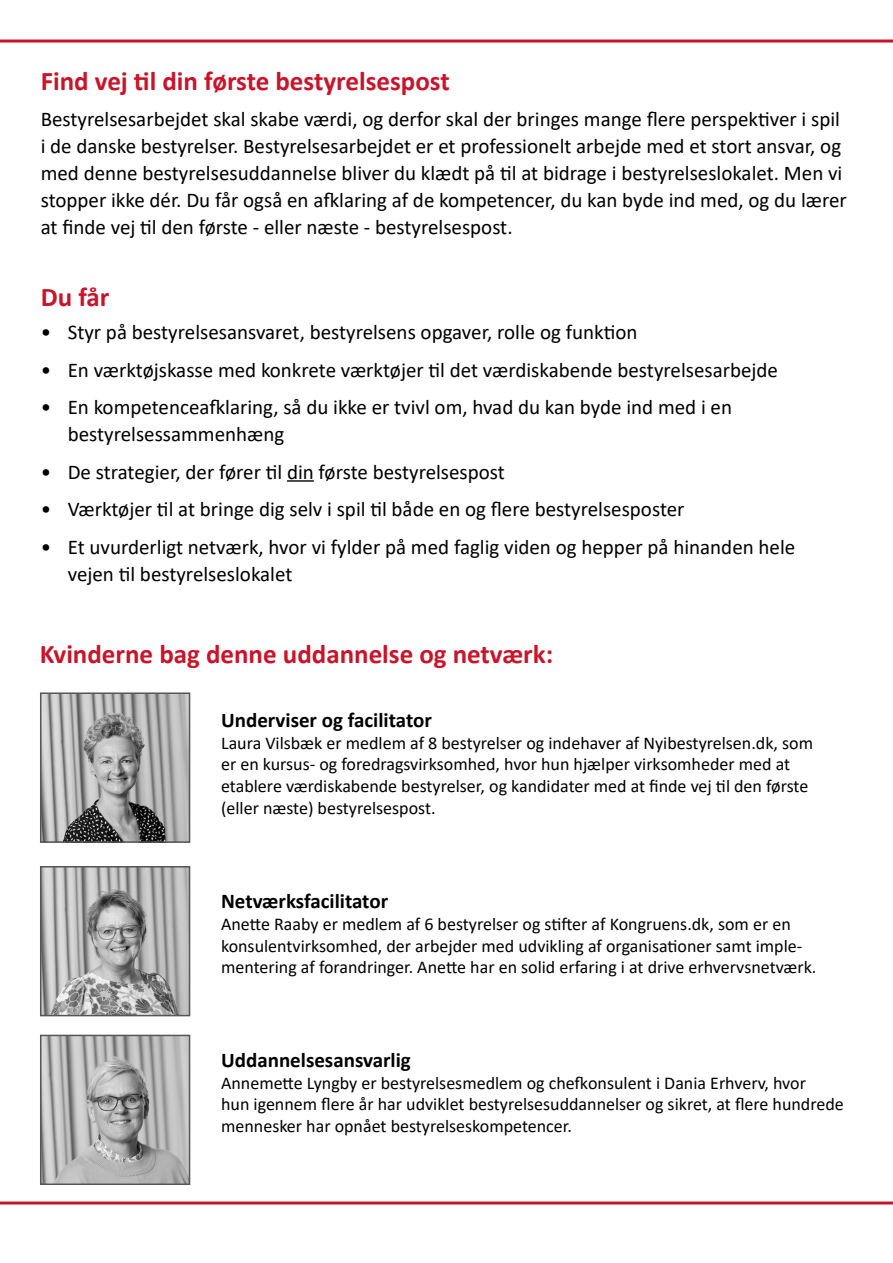
<style>
.page{position:relative;width:893px;height:1263px;background:#fff}
.page>*{position:absolute;margin:0;border:0;box-sizing:border-box;transform-origin:0 0}
.t1{font:700 27px "Calibri";color:#ca142a}
.t2{font:21px/27px "Calibri";color:#000}
.t3{font:700 21px "Calibri";color:#000}
.t4{font:18px/21.6px "Calibri";color:#000}
</style>
<div class="page">
<hr style="left:0;top:1201px;width:893px;height:3px;background:#ca142a">
<hr style="left:0;top:40px;width:893px;height:3px;background:#ca142a">
<hr style="left:287px;top:480px;width:27px;height:2px;background:#000">
<img style="left:43px;top:695px;width:144px;height:145px">
<div style="left:40px;top:692px;width:150px;height:151px;border:2px solid #565656"></div>
<img style="left:43px;top:869px;width:144px;height:144px">
<div style="left:40px;top:866px;width:150px;height:150px;border:2px solid #565656"></div>
<img style="left:43px;top:1038px;width:144px;height:144px">
<div style="left:40px;top:1035px;width:150px;height:150px;border:2px solid #565656"></div>
<p class="t1" style="left:41px;top:62px;width:410px">Find vej til din første bestyrelsespost</p>
<p class="t2" style="left:41px;top:105px;width:808px">Bestyrelsesarbejdet skal skabe værdi, og derfor skal der bringes mange flere perspektiver i spil i de danske bestyrelser. Bestyrelsesarbejdet er et professionelt arbejde med et stort ansvar, og med denne bestyrelsesuddannelse bliver du klædt på til at bidrage i bestyrelseslokalet. Men vi stopper ikke dér. Du får også en afklaring af de kompetencer, du kan byde ind med, og du lærer at finde vej til den første - eller næste - bestyrelsespost.</p>
<p class="t1" style="left:41px;top:278px;width:70px">Du får</p>
<p class="t2" style="left:41px;top:318px;width:598px">• Styr på bestyrelsesansvaret, bestyrelsens opgaver, rolle og funktion</p>
<p class="t2" style="left:41px;top:356px;width:739px">• En værktøjskasse med konkrete værktøjer til det værdiskabende bestyrelsesarbejde</p>
<p class="t2" style="left:68px;top:393px;width:666px;text-indent:-27px">• En kompetenceafklaring, så du ikke er tvivl om, hvad du kan byde ind med i en bestyrelsessammenhæng</p>
<p class="t2" style="left:41px;top:458px;width:466px">• De strategier, der fører til din første bestyrelsespost</p>
<p class="t2" style="left:41px;top:495px;width:645px">• Værktøjer til at bringe dig selv i spil til både en og flere bestyrelsesposter</p>
<p class="t2" style="left:68px;top:533px;width:729px;text-indent:-27px">• Et uvurderligt netværk, hvor vi fylder på med faglig viden og hepper på hinanden hele vejen til bestyrelseslokalet</p>
<p class="t1" style="left:40px;top:635px;width:515px">Kvinderne bag denne uddannelse og netværk:</p>
<p class="t3" style="left:221px;top:705px;width:212px">Underviser og facilitator</p>
<p class="t4" style="left:221px;top:732px;width:593px">Laura Vilsbæk er medlem af 8 bestyrelser og indehaver af Nyibestyrelsen.dk, som er en kursus- og foredragsvirksomhed, hvor hun hjælper virksomheder med at etablere værdiskabende bestyrelser, og kandidater med at finde vej til den første (eller næste) bestyrelsespost.</p>
<p class="t3" style="left:221px;top:886px;width:169px">Netværksfacilitator</p>
<p class="t4" style="left:221px;top:913px;width:597px">Anette Raaby er medlem af 6 bestyrelser og stifter af Kongruens.dk, som er en konsulentvirksomhed, der arbejder med udvikling af organisationer samt imple&shy;mentering af forandringer. Anette har en solid erfaring i at drive erhvervsnetværk.</p>
<p class="t3" style="left:221px;top:1045px;width:191px">Uddannelsesansvarlig</p>
<p class="t4" style="left:221px;top:1071px;width:624px">Annemette Lyngby er bestyrelsesmedlem og chefkonsulent i Dania Erhverv, hvor<br>hun igennem flere år har udviklet bestyrelsesuddannelser og sikret, at flere hundrede mennesker har opnået bestyrelseskompetencer.</p>
</div>
